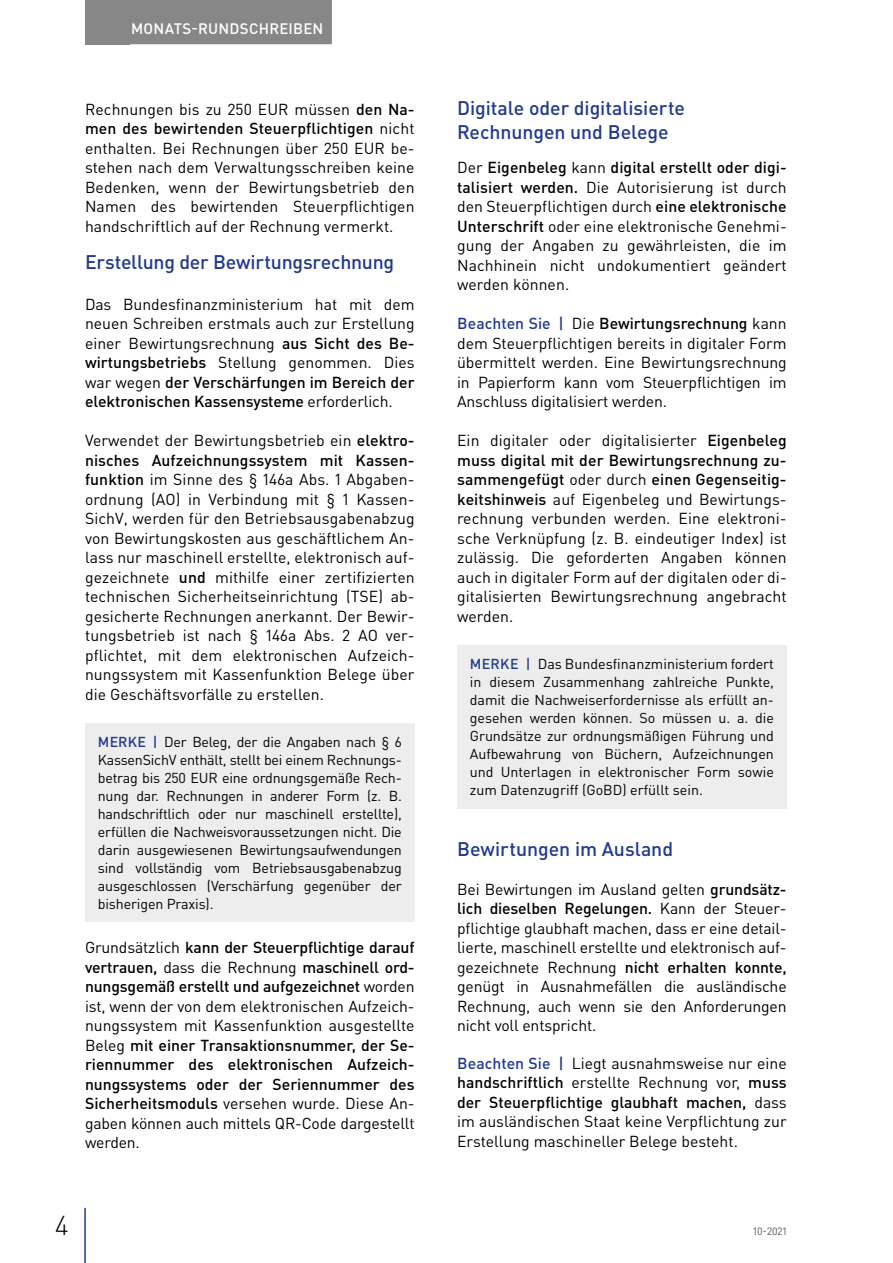
<style>
.page{position:relative;width:893px;height:1263px;background:#fff}
.page>*{position:absolute;margin:0;border:0;box-sizing:border-box;transform-origin:0 0}
.t1{font:300 27px "DIN Pro";color:#000}
.t2{font:500 19.5px/24px "DIN Pro";letter-spacing:-.005em;color:#213a8f}
.t3{font:15.75px/19.5px "DIN Pro";color:#000;text-align:justify}
.t4{font:500 15.75px/19.5px "DIN Pro";color:#000;text-align:justify}
.t5{font:500 15px "DIN Pro";letter-spacing:.015em;color:#fff}
.t6{font:14.25px/18px "DIN Pro";letter-spacing:-.01em;color:#000;text-align:justify}
.t7{font:10.5px "DIN Pro";color:#575756}
.s1{font-weight:500}
.s2{font-weight:500;color:#213a8f}
.s3{font-weight:400}
</style>
<div class="page">
<div style="left:85px;top:0;width:45px;height:44px;background:#878787"></div>
<hr style="left:84px;top:1208px;width:2px;height:55px;background:#213a8f">
<div style="left:122px;top:0;width:210px;height:44px;background:#878787"></div>
<div style="left:85px;top:723px;width:330px;height:198px;background:#ededed"></div>
<div style="left:457px;top:645px;width:330px;height:163px;background:#ededed"></div>
<p class="t5" style="left:131px;top:18px;width:194px">MONATS-RUNDSCHREIBEN</p>
<p class="t3" style="left:85px;top:99px;width:331px">Rechnungen bis zu 250 EUR müssen <span class="s1">den Na&shy;men des bewirtenden Steuerpflichtigen</span> nicht enthalten. Bei Rechnungen über 250 EUR be&shy;stehen nach dem Verwaltungsschreiben keine Bedenken, wenn der Bewirtungsbetrieb den Namen des bewirtenden Steuerpflichtigen handschriftlich auf der Rechnung vermerkt.</p>
<p class="t2" style="left:85px;top:249px;width:311px">Erstellung der Bewirtungsrechnung</p>
<p class="t3" style="left:85px;top:294px;width:331px">Das Bundesfinanzministerium hat mit dem neuen Schreiben erstmals auch zur Erstellung einer Bewirtungsrechnung <span class="s1">aus Sicht des Be&shy;wirtungsbetriebs</span> Stellung genommen. Dies war wegen <span class="s1">der Verschärfungen im Bereich der elektronischen Kassensysteme</span> erforderlich.</p>
<p class="t3" style="left:85px;top:430px;width:331px">Verwendet der Bewirtungsbetrieb ein <span class="s1">elektro&shy;nisches Aufzeichnungssystem mit Kassen&shy;funktion</span> im Sinne des § 146a Abs. 1 Abgaben&shy;ordnung (AO) in Verbindung mit § 1 Kassen-SichV, werden für den Betriebsausgabenabzug von Bewirtungskosten aus geschäftlichem An&shy;lass nur maschinell erstellte, elektronisch auf&shy;gezeichnete <span class="s1">und</span> mithilfe einer zertifizierten technischen Sicherheitseinrichtung (TSE) ab&shy;gesicherte Rechnungen anerkannt. Der Bewir&shy;tungsbetrieb ist nach § 146a Abs. 2 AO ver&shy;pflichtet, mit dem elektronischen Aufzeich&shy;nungssystem mit Kassenfunktion Belege über die Geschäftsvorfälle zu erstellen.</p>
<p class="t6" style="left:98px;top:732px;width:306px"><span class="s2">MERKE |</span> Der Beleg, der die Angaben nach § 6<br>KassenSichV enthält, stellt bei einem Rechnungs&shy;betrag bis 250 EUR eine ordnungsgemäße Rech&shy;nung dar. Rechnungen in anderer Form (z. B. handschriftlich oder nur maschinell erstellte), erfüllen die Nachweisvoraussetzungen nicht. Die darin ausgewiesenen Bewirtungsaufwendungen sind vollständig vom Betriebsausgabenabzug ausgeschlossen (Verschärfung gegenüber der bisherigen Praxis).</p>
<p class="t4" style="left:85px;top:937px;width:331px"><span class="s3">Grundsätzlich</span> kann der Steuerpflichtige darauf vertrauen, <span class="s3">dass die Rechnung</span> maschinell ord&shy;nungsgemäß erstellt und aufgezeichnet <span class="s3">worden ist, wenn der von dem elektronischen Aufzeich&shy;nungssystem mit Kassenfunktion ausgestellte Beleg</span> mit einer Transaktionsnummer, der Se&shy;riennummer des elektronischen Aufzeich&shy;nungssystems oder der Seriennummer des Sicherheitsmoduls <span class="s3">versehen wurde. Diese An&shy;gaben können auch mittels QR-Code dargestellt werden.</span></p>
<p class="t2" style="left:457px;top:95px;width:229px">Digitale oder digitalisierte<br>Rechnungen und Belege</p>
<p class="t3" style="left:457px;top:157px;width:331px">Der <span class="s1">Eigenbeleg</span> kann <span class="s1">digital erstellt oder digi&shy;talisiert werden.</span> Die Autorisierung ist durch den Steuerpflichtigen durch <span class="s1">eine elektronische Unterschrift</span> oder eine elektronische Genehmi&shy;gung der Angaben zu gewährleisten, die im Nachhinein nicht undokumentiert geändert werden können.</p>
<p class="t3" style="left:457px;top:313px;width:331px"><span class="s2">Beachten Sie |</span> Die <span class="s1">Bewirtungsrechnung</span> kann dem Steuerpflichtigen bereits in digitaler Form übermittelt werden. Eine Bewirtungsrechnung in Papierform kann vom Steuerpflichtigen im Anschluss digitalisiert werden.</p>
<p class="t3" style="left:457px;top:430px;width:331px">Ein digitaler oder digitalisierter <span class="s1">Eigenbeleg muss digital mit der Bewirtungsrechnung zu&shy;sammengefügt</span> oder durch <span class="s1">einen Gegenseitig&shy;keitshinweis</span> auf Eigenbeleg und Bewirtungs&shy;rechnung verbunden werden. Eine elektroni&shy;sche Verknüpfung (z. B. eindeutiger Index) ist zulässig. Die geforderten Angaben können auch in digitaler Form auf der digitalen oder di&shy;gitalisierten Bewirtungsrechnung angebracht werden.</p>
<p class="t6" style="left:470px;top:654px;width:306px"><span class="s2">MERKE |</span> Das Bundesfinanzministerium fordert in diesem Zusammenhang zahlreiche Punkte, damit die Nachweiserfordernisse als erfüllt an&shy;gesehen werden können. So müssen u. a. die Grundsätze zur ordnungsmäßigen Führung und Aufbewahrung von Büchern, Aufzeichnungen und Unterlagen in elektronischer Form sowie zum Datenzugriff (GoBD) erfüllt sein.</p>
<p class="t2" style="left:457px;top:836px;width:218px">Bewirtungen im Ausland</p>
<p class="t3" style="left:457px;top:879px;width:331px">Bei Bewirtungen im Ausland gelten <span class="s1">grundsätz&shy;lich dieselben Regelungen.</span> Kann der Steuer&shy;pflichtige glaubhaft machen, dass er eine detail&shy;lierte, maschinell erstellte und elektronisch auf&shy;gezeichnete Rechnung <span class="s1">nicht erhalten konnte, </span>genügt in Ausnahmefällen die ausländische Rechnung, auch wenn sie den Anforderungen nicht voll entspricht.</p>
<p class="t3" style="left:457px;top:1053px;width:331px"><span class="s2">Beachten Sie |</span> Liegt ausnahmsweise nur eine <span class="s1">handschriftlich</span> erstellte Rechnung vor, <span class="s1">muss der Steuerpflichtige glaubhaft machen,</span> dass im ausländischen Staat keine Verpflichtung zur Erstellung maschineller Belege besteht.</p>
<h1 class="t1" style="left:55px;top:1207px;width:15px">4</h1>
<p class="t7" style="left:753px;top:1224px;width:35px">10-2021</p>
</div>
